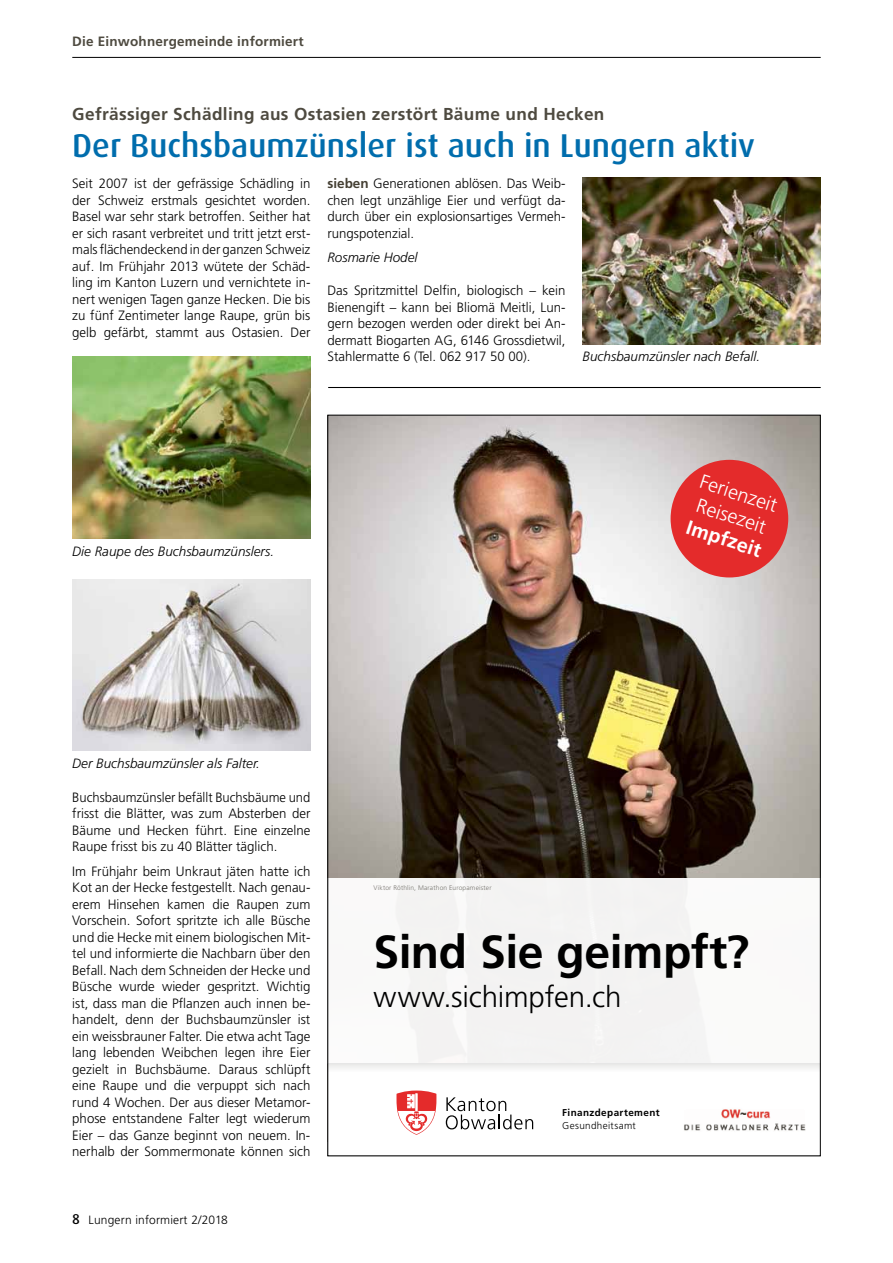
<style>
.page{position:relative;width:893px;height:1263px;background:#fff}
.page>*{position:absolute;margin:0;border:0;box-sizing:border-box;transform-origin:0 0}
.t1{font:700 46.35px "Frutiger LT Std";letter-spacing:-.01em;color:#000}
.t2{font:500 33px "Dax";color:#006dad}
.t3{font:300 29.55px "Frutiger LT Std";letter-spacing:-.01em;color:#000}
.t4{font:300 19.8px/23.9px "Frutiger LT Std";color:#fff}
.t5{font:700 19.8px "Frutiger LT Std";color:#fff}
.t6{font:700 17.25px "Frutiger";letter-spacing:.02em;color:#4e4a40}
.t7{font:300 13.5px/16.5px "Frutiger";color:#000;text-align:justify}
.t8{font:300 13.5px/16.5px "Frutiger";color:#000;text-align:justify;scale:.96 1}
.t9{font:italic 300 13.5px "Frutiger";color:#000}
.t10{font:700 13.5px "Frutiger";letter-spacing:.015em;color:#4e4a40}
.t11{font:300 12px "Frutiger";letter-spacing:.015em;color:#000}
.t12{font:700 9.9px "Frutiger LT Std";letter-spacing:.04em;color:#000}
.t13{font:300 9.9px "Frutiger LT Std";letter-spacing:.035em;color:#000}
.t14{font:300 6.6px "Frutiger LT Std";letter-spacing:.025em;color:#77756f}
.s1{font-weight:700;color:#454034}
.s2{font-family:"Dax";font-weight:500;font-size:14.25px}
</style>
<div class="page">
<hr style="left:72px;top:57px;width:749px;height:1px;background:#000">
<svg style="left:329px;top:417px;width:490px;height:713px"></svg>
<svg style="left:446px;top:1097px;width:87px;height:32px"></svg>
<svg style="left:396px;top:1090px;width:40px;height:45px"></svg>
<div style="left:671px;top:460px;width:117px;height:117px;background:#e42b2b;border-radius:50%"></div>
<img style="left:680px;top:1103px;width:126px;height:28px">
<img style="left:72px;top:579px;width:238px;height:171px">
<img style="left:583px;top:177px;width:238px;height:167px">
<img style="left:72px;top:356px;width:238px;height:182px">
<hr style="left:328px;top:387px;width:493px;height:1px;background:#000">
<p class="t10" style="left:72px;top:33px;width:233px">Die Einwohnergemeinde informiert</p>
<p class="t6" style="left:72px;top:104px;width:534px">Gefrässiger Schädling aus Ostasien zerstört Bäume und Hecken</p>
<h2 class="t2" style="left:72px;top:127px;width:684px">Der Buchsbaumzünsler ist auch in Lungern aktiv</h2>
<p class="t7" style="left:72px;top:175px;width:240px">Seit 2007 ist der gefrässige Schädling in der Schweiz erstmals gesichtet worden.<br>Basel war sehr stark betroffen. Seither hat er sich rasant verbreitet und tritt jetzt erst&shy;mals flächendeckend in der ganzen Schweiz auf. Im Frühjahr 2013 wütete der Schäd&shy;ling im Kanton Luzern und vernichtete in&shy;nert wenigen Tagen ganze Hecken. Die bis zu fünf Zentimeter lange Raupe, grün bis gelb gefärbt, stammt aus Ostasien. Der</p>
<p class="t7" style="left:327px;top:175px;width:240px"><span class="s1">sieben</span> Generationen ablösen. Das Weib&shy;chen legt unzählige Eier und verfügt da&shy;durch über ein explosionsartiges Vermeh&shy;rungspotenzial.</p>
<p class="t9" style="left:327px;top:250px;width:92px">Rosmarie Hodel</p>
<p class="t7" style="left:327px;top:282px;width:240px">Das Spritzmittel Delfin, biologisch – kein Bienengift – kann bei Bliomä Meitli, Lun&shy;gern bezogen werden oder direkt bei An&shy;dermatt Biogarten AG, 6146 Grossdietwil, Stahlermatte 6 (Tel. 062 917 50 00).</p>
<p class="t9" style="left:583px;top:349px;width:179px">Buchsbaumzünsler nach Befall.</p>
<p class="t9" style="left:72px;top:543px;width:203px">Die Raupe des Buchsbaumzünslers.</p>
<h3 class="t4" style="left:704px;top:470px;width:82px;rotate:18deg">Ferienzeit<br>Reisezeit</h3>
<h3 class="t5" style="left:690px;top:515px;width:79px;rotate:18deg">Impfzeit</h3>
<p class="t9" style="left:72px;top:755px;width:189px">Der Buchsbaumzünsler als Falter.</p>
<p class="t8" style="left:72px;top:789px;width:250px">Buchsbaumzünsler befällt Buchsbäume und frisst die Blätter, was zum Absterben der Bäume und Hecken führt. Eine einzelne Raupe frisst bis zu 40 Blätter täglich.</p>
<p class="t7" style="left:72px;top:863px;width:240px">Im Frühjahr beim Unkraut jäten hatte ich Kot an der Hecke festgestellt. Nach genau&shy;erem Hinsehen kamen die Raupen zum Vorschein. Sofort spritzte ich alle Büsche und die Hecke mit einem biologischen M it&shy;tel und informierte die Nachbarn über den Befall. Nach dem Schneiden der Hecke und Büsche wurde wieder gespritzt. Wichtig ist, dass man die Pflanzen auch innen be&shy;handelt, denn der Buchsbaumzünsler ist ein weissbrauner Falter. Die etwa acht Tage lang lebenden Weibchen legen ihre Eier gezielt in Buchsbäume. Daraus schlüpft eine Raupe und die verpuppt sich nach rund 4 Wochen. Der aus dieser Metamor&shy;phose entstandene Falter legt wiederum Eier – das Ganze beginnt von neuem. In&shy;nerhalb der Sommermonate können sich</p>
<p class="t11" style="left:72px;top:1213px;width:157px"><span class="s2">8</span> Lungern informiert 2/2018</p>
<p class="t14" style="left:374px;top:884px;width:120px">Viktor Röthlin, Marathon Europameister</p>
<h1 class="t1" style="left:374px;top:924px;width:377px">Sind Sie geimpft?</h1>
<h3 class="t3" style="left:374px;top:980px;width:250px">www.sichimpfen.ch</h3>
<p class="t12" style="left:562px;top:1107px;width:99px">Finanzdepartement</p>
<p class="t13" style="left:562px;top:1120px;width:75px">Gesundheitsamt</p>
</div>
